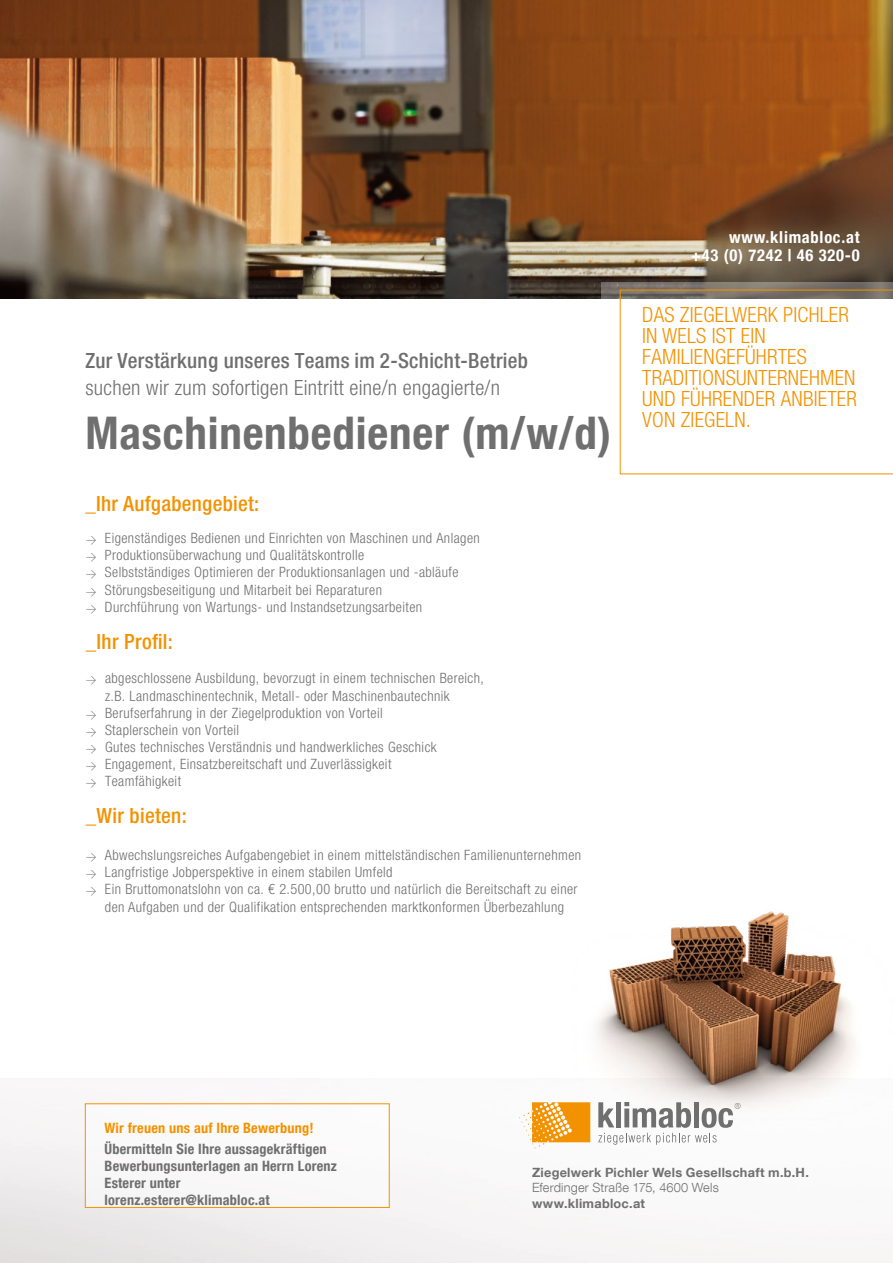
<style>
.page{position:relative;width:893px;height:1263px;background:#fff}
.page>*{position:absolute;margin:0;border:0;box-sizing:border-box;transform-origin:0 0}
.t1{font:700 condensed 45px "Helvetica Neue LT Com";letter-spacing:.02em;color:#706f6f}
.t2{font:300 condensed 21px/21px "Helvetica Neue LT Com";letter-spacing:.01em;color:#f39200}
.t3{font:300 condensed 21px "Helvetica Neue LT Com";letter-spacing:.015em;color:#706f6f}
.t4{font:500 condensed 21px "Helvetica Neue LT Com";letter-spacing:.015em;color:#706f6f}
.t5{font:500 condensed 21px "Helvetica Neue LT Com";letter-spacing:.015em;color:#f39200}
.t6{font:700 condensed 16.5px/18px "Helvetica Neue LT Com";letter-spacing:.045em;color:#fff;text-align:right}
.t7{font:300 condensed 14.25px/17.1px "Helvetica Neue LT Com";letter-spacing:.03em;color:#706f6f}
.t8{font:700 condensed 14.25px/17.1px "Helvetica Neue LT Com";letter-spacing:.015em;color:#706f6f}
.t9{font:700 condensed 14.25px "Helvetica Neue LT Com";letter-spacing:.015em;color:#f39200}
.t10{font:700 12.75px "Helvetica Neue LT Com";letter-spacing:.02em;color:#706f6f}
.t11{font:300 12.75px "Helvetica Neue LT Com";letter-spacing:.01em;color:#706f6f}
.s1{font-family:"DIN";font-stretch:normal;font-size:10.5px}
</style>
<div class="page">
<img style="left:0;top:1103px;width:893px;height:160px">
<img style="left:0;top:1px;width:893px;height:298px">
<div style="left:601px;top:282px;width:292px;height:316px;background:#fff"></div>
<svg style="left:620px;top:290px;width:273px;height:184px"></svg>
<div style="left:85px;top:1103px;width:304px;height:105px;background:#fff"></div>
<img style="left:590px;top:911px;width:303px;height:222px">
<div style="left:85px;top:1103px;width:304px;height:105px;border:1px solid #f39200"></div>
<svg style="left:598px;top:1102px;width:143px;height:43px"></svg>
<svg style="left:519px;top:1102px;width:71px;height:46px"></svg>
<h2 class="t4" style="left:85px;top:348px;width:444px">Zur Verstärkung unseres Teams im 2-Schicht-Betrieb</h2>
<h2 class="t3" style="left:85px;top:375px;width:416px">suchen wir zum sofortigen Eintritt eine/n engagierte/n</h2>
<h1 class="t1" style="left:85px;top:406px;width:527px">Maschinenbediener (m/w/d)</h1>
<h2 class="t5" style="left:85px;top:491px;width:175px">_Ihr Aufgabengebiet:</h2>
<p class="t7" style="left:86px;top:529px;width:396px"><span class="s1">&gt;</span> Eigenständiges Bedienen und Einrichten von Maschinen und Anlagen <span class="s1">&gt;</span> Produktionsüberwachung und Qualitätskontrolle<br><span class="s1">&gt;</span> Selbstständiges Optimieren der Produktionsanlagen und -abläufe<br><span class="s1">&gt;</span> Störungsbeseitigung und Mitarbeit bei Reparaturen<br><span class="s1">&gt;</span> Durchführung von Wartungs- und Instandsetzungsarbeiten</p>
<h2 class="t5" style="left:86px;top:629px;width:89px">_Ihr Profil:</h2>
<p class="t7" style="left:86px;top:670px;width:400px"><span class="s1">&gt;</span> abgeschlossene Ausbildung, bevorzugt in einem technischen Bereich,</p>
<p class="t7" style="left:105px;top:687px;width:346px">z.B. Landmaschinentechnik, Metall- oder Maschinenbautechnik</p>
<p class="t7" style="left:86px;top:704px;width:298px"><span class="s1">&gt;</span> Berufserfahrung in der Ziegelproduktion von Vorteil</p>
<p class="t7" style="left:86px;top:721px;width:155px"><span class="s1">&gt;</span> Staplerschein von Vorteil</p>
<p class="t7" style="left:86px;top:738px;width:352px"><span class="s1">&gt;</span> Gutes technisches Verständnis und handwerkliches Geschick</p>
<p class="t7" style="left:86px;top:755px;width:307px"><span class="s1">&gt;</span> Engagement, Einsatzbereitschaft und Zuverlässigkeit</p>
<p class="t7" style="left:86px;top:772px;width:97px"><span class="s1">&gt;</span> Teamfähigkeit</p>
<h2 class="t5" style="left:86px;top:803px;width:103px">_Wir bieten:</h2>
<p class="t7" style="left:86px;top:847px;width:497px"><span class="s1">&gt;</span> Abwechslungsreiches Aufgabengebiet in einem mittelständischen Familienunternehmen</p>
<p class="t7" style="left:86px;top:864px;width:308px"><span class="s1">&gt;</span> Langfristige Jobperspektive in einem stabilen Umfeld</p>
<p class="t7" style="left:86px;top:881px;width:493px"><span class="s1">&gt;</span> Ein Bruttomonatslohn von ca. € 2.500,00 brutto und natürlich die Bereitschaft zu einer</p>
<p class="t7" style="left:105px;top:898px;width:461px">den Aufgaben und der Qualifikation entsprechenden marktkonformen Überbezahlung</p>
<p class="t6" style="left:691px;top:228px;width:170px">www.klimabloc.at<br>+43 (0) 7242 | 46 320-0</p>
<h2 class="t2" style="left:642px;top:304px;width:216px">DAS ZIEGELWERK PICHLER<br>IN WELS IST EIN<br>FAMILIENGEFÜHRTES<br>TRADITIONSUNTERNEHMEN<br>UND FÜHRENDER ANBIETER<br>VON ZIEGELN.</h2>
<p class="t9" style="left:105px;top:1119px;width:211px">Wir freuen uns auf Ihre Bewerbung!</p>
<p class="t8" style="left:105px;top:1140px;width:234px">Übermitteln Sie Ihre aussagekräftigen<br>Bewerbungsunterlagen an Herrn Lorenz<br>Esterer unter lorenz.esterer@klimabloc.at</p>
<p class="t10" style="left:532px;top:1164px;width:278px">Ziegelwerk Pichler Wels Gesellschaft m.b.H.</p>
<p class="t11" style="left:532px;top:1180px;width:188px">Eferdinger Straße 175, 4600 Wels</p>
<p class="t10" style="left:532px;top:1195px;width:115px">www.klimabloc.at</p>
</div>
